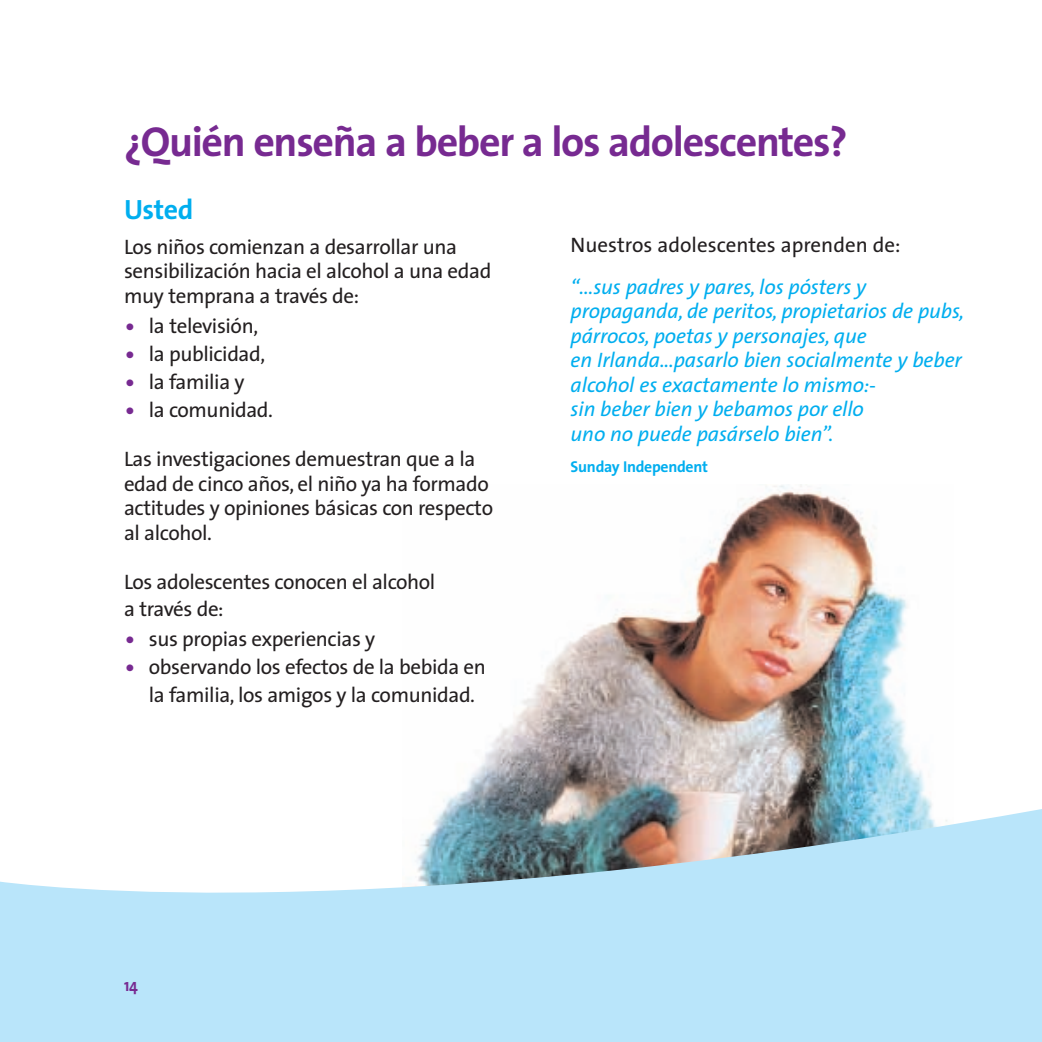
<style>
.page{position:relative;width:1042px;height:1042px;background:#fff}
.page>*{position:absolute;margin:0;border:0;box-sizing:border-box;transform-origin:0 0}
.t1{font:700 42px "The Sans";letter-spacing:-.03em;color:#772a91}
.t2{font:700 28px "The Sans";letter-spacing:-.02em;color:#00aeef}
.t3{font:21px/24.5px "The Sans";letter-spacing:-.02em;color:#231f20}
.t4{font:italic 21px/24.5px "The Sans";letter-spacing:-.005em;color:#00aeef}
.t5{font:21px "The Sans";color:#231f20}
.t6{font:700 17.5px "The Sans";color:#772a91;scale:.9 1}
.t7{font:700 15.75px "The Sans";letter-spacing:-.02em;color:#00aeef}
.s1{font-size:28px;color:#772a91}
</style>
<div class="page">
<img style="left:523px;top:484px;width:385px;height:217px">
<svg style="left:0;top:701px;width:1042px;height:341px;fill:#b9e5fa"></svg>
<h1 class="t1" style="left:124px;top:125px;width:725px">¿Quién enseña a beber a los adolescentes?</h1>
<h2 class="t2" style="left:124px;top:199px;width:71px">Usted</h2>
<p class="t3" style="left:124px;top:237px;width:369px">Los niños comienzan a desarrollar una sensibilización hacia el alcohol a una edad muy temprana a través de:</p>
<p class="t3" style="left:124px;top:316px;width:136px"><span class="s1">•</span> la televisión,</p>
<p class="t3" style="left:124px;top:344px;width:143px"><span class="s1">•</span> la publicidad,</p>
<p class="t3" style="left:124px;top:372px;width:122px"><span class="s1">•</span> la familia y</p>
<p class="t3" style="left:124px;top:400px;width:150px"><span class="s1">•</span> la comunidad.</p>
<p class="t3" style="left:124px;top:449px;width:371px">Las investigaciones demuestran que a la edad de cinco años, el niño ya ha formado actitudes y opiniones básicas con respecto al alcohol.</p>
<p class="t3" style="left:124px;top:570px;width:313px;line-height:26.9px">Los adolescentes conocen el alcohol a través de:</p>
<p class="t3" style="left:124px;top:629px;width:253px"><span class="s1">•</span> sus propias experiencias y</p>
<p class="t3" style="left:149px;top:655px;width:339px;line-height:28px;text-indent:-25px"><span class="s1">•</span> observando los efectos de la bebida en la familia, los amigos y la comunidad.</p>
<p class="t5" style="left:570px;top:236px;width:331px">Nuestros adolescentes aprenden de:</p>
<p class="t4" style="left:570px;top:276px;width:395px">“…sus padres y pares, los pósters y propaganda, de peritos, propietarios de pubs, párrocos, poetas y personajes, que<br>en Irlanda...pasarlo bien socialmente y beber alcohol es exactamente lo mismo:-<br>sin beber bien y bebamos por ello<br>uno no puede pasárselo bien”.</p>
<p class="t7" style="left:570px;top:461px;width:139px">Sunday Independent</p>
<p class="t6" style="left:124px;top:978px;width:17px">14</p>
</div>
